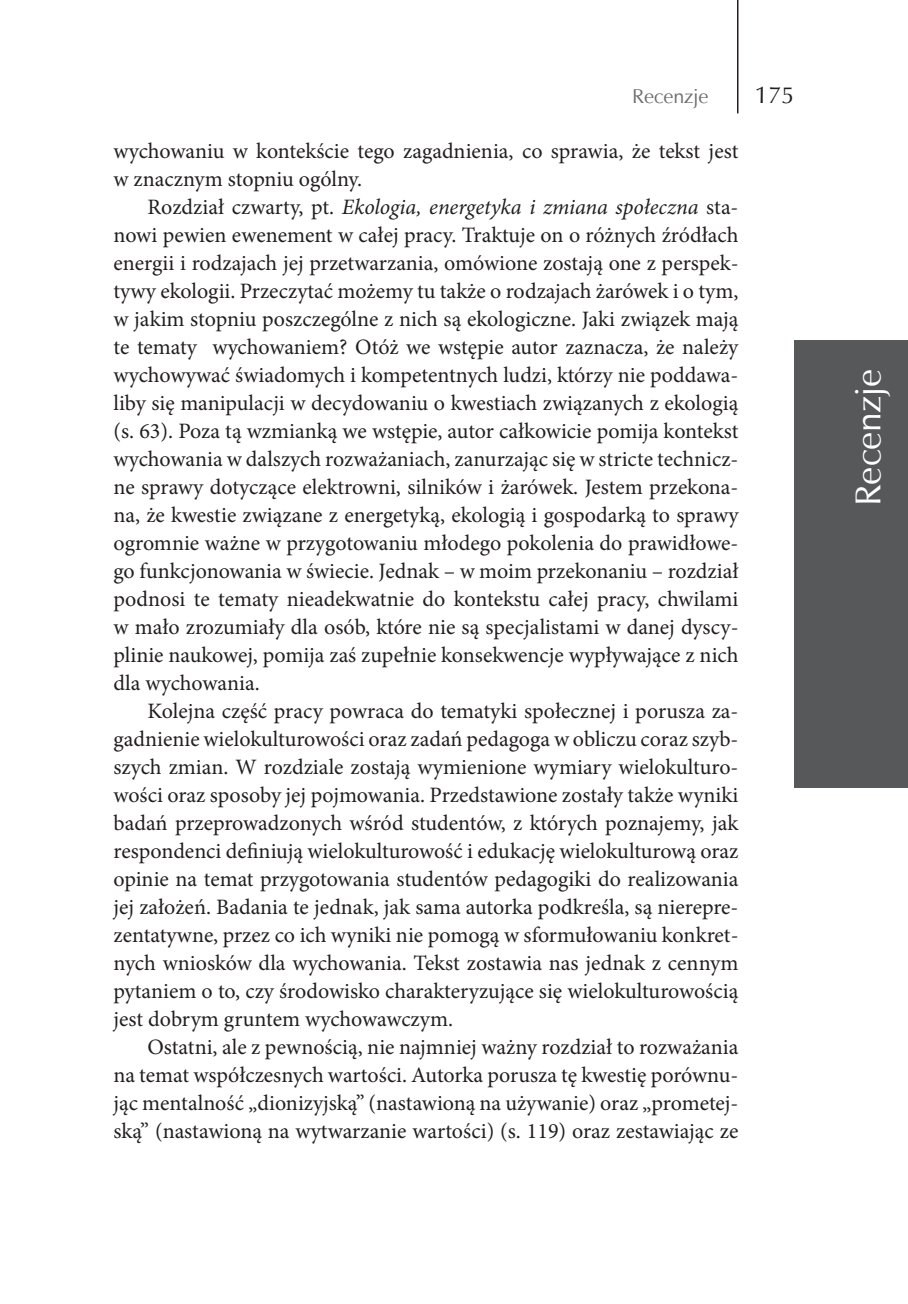
<style>
.page{position:relative;width:908px;height:1304px;background:#fff}
.page>*{position:absolute;margin:0;border:0;box-sizing:border-box;transform-origin:0 0}
.t1{font:36px "Zapf Humnst EU";color:#fff}
.t2{font:24px "Zapf Humnst EU";color:#231f20}
.t3{font:22px/28px "Minion Pro";color:#231f20;text-align:justify}
.t4{font:20px "Zapf Humnst EU";color:#6c6d70}
.s1{font-style:italic}
</style>
<div class="page">
<hr style="left:736px;top:0;width:2px;height:113px;background:#231f20">
<div style="left:794px;top:340px;width:113px;height:448px;background:#57585a"></div>
<p class="t4" style="left:632px;top:84px;width:78px">Recenzje</p>
<p class="t2" style="left:754px;top:80px;width:41px">175</p>
<p class="t3" style="left:113px;top:137px;width:626px">wychowaniu w kontekście tego zagadnienia, co sprawia, że tekst jest w znacznym stopniu ogólny.</p>
<p class="t3" style="left:113px;top:193px;width:626px;text-indent:34px">Rozdział czwarty, pt. <span class="s1">Ekologia, energetyka i zmiana społeczna</span> sta&shy;nowi pewien ewenement w całej pracy. Traktuje on o różnych źródłach energii i rodzajach jej przetwarzania, omówione zostają one z perspek&shy;tywy ekologii. Przeczytać możemy tu także o rodzajach żarówek i o tym, w jakim stopniu poszczególne z nich są ekologiczne. Jaki związek mają te tematy wychowaniem? Otóż we wstępie autor zaznacza, że należy wychowywać świadomych i kompetentnych ludzi, którzy nie poddawa&shy;liby się manipulacji w decydowaniu o kwestiach związanych z ekologią (s. 63). Poza tą wzmianką we wstępie, autor całkowicie pomija kontekst wychowania w dalszych rozważaniach, zanurzając się w stricte technicz&shy;ne sprawy dotyczące elektrowni, silników i żarówek. Jestem przekona&shy;na, że kwestie związane z energetyką, ekologią i gospodarką to sprawy ogromnie ważne w przygotowaniu młodego pokolenia do prawidłowe&shy;go funkcjonowania w świecie. Jednak – w moim przekonaniu – rozdział podnosi te tematy nieadekwatnie do kontekstu całej pracy, chwilami w mało zrozumiały dla osób, które nie są specjalistami w danej dyscy&shy;plinie naukowej, pomija zaś zupełnie konsekwencje wypływające z nich dla wychowania.</p>
<p class="t3" style="left:113px;top:697px;width:626px;text-indent:34px">Kolejna część pracy powraca do tematyki społecznej i porusza za&shy;gadnienie wielokulturowości oraz zadań pedagoga w obliczu coraz szyb&shy;szych zmian. W rozdziale zostają wymienione wymiary wielokulturo&shy;wości oraz sposoby jej pojmowania. Przedstawione zostały także wyniki badań przeprowadzonych wśród studentów, z których poznajemy, jak respondenci definiują wielokulturowość i edukację wielokulturową oraz opinie na temat przygotowania studentów pedagogiki do realizowania jej założeń. Badania te jednak, jak sama autorka podkreśla, są nierepre&shy;zentatywne, przez co ich wyniki nie pomogą w sformułowaniu konkret&shy;nych wniosków dla wychowania. Tekst zostawia nas jednak z cennym pytaniem o to, czy środowisko charakteryzujące się wielokulturowością jest dobrym gruntem wychowawczym.</p>
<p class="t3" style="left:113px;top:1033px;width:626px;text-indent:34px">Ostatni, ale z pewnością, nie najmniej ważny rozdział to rozważania na temat współczesnych wartości. Autorka porusza tę kwestię porównu&shy;jąc mentalność „dionizyjską” (nastawioną na używanie) oraz „prometej&shy;ską” (nastawioną na wytwarzanie wartości) (s. 119) oraz zestawiając ze</p>
<h1 class="t1" style="left:845px;top:506px;width:139px;rotate:-90deg">Recenzje</h1>
</div>
